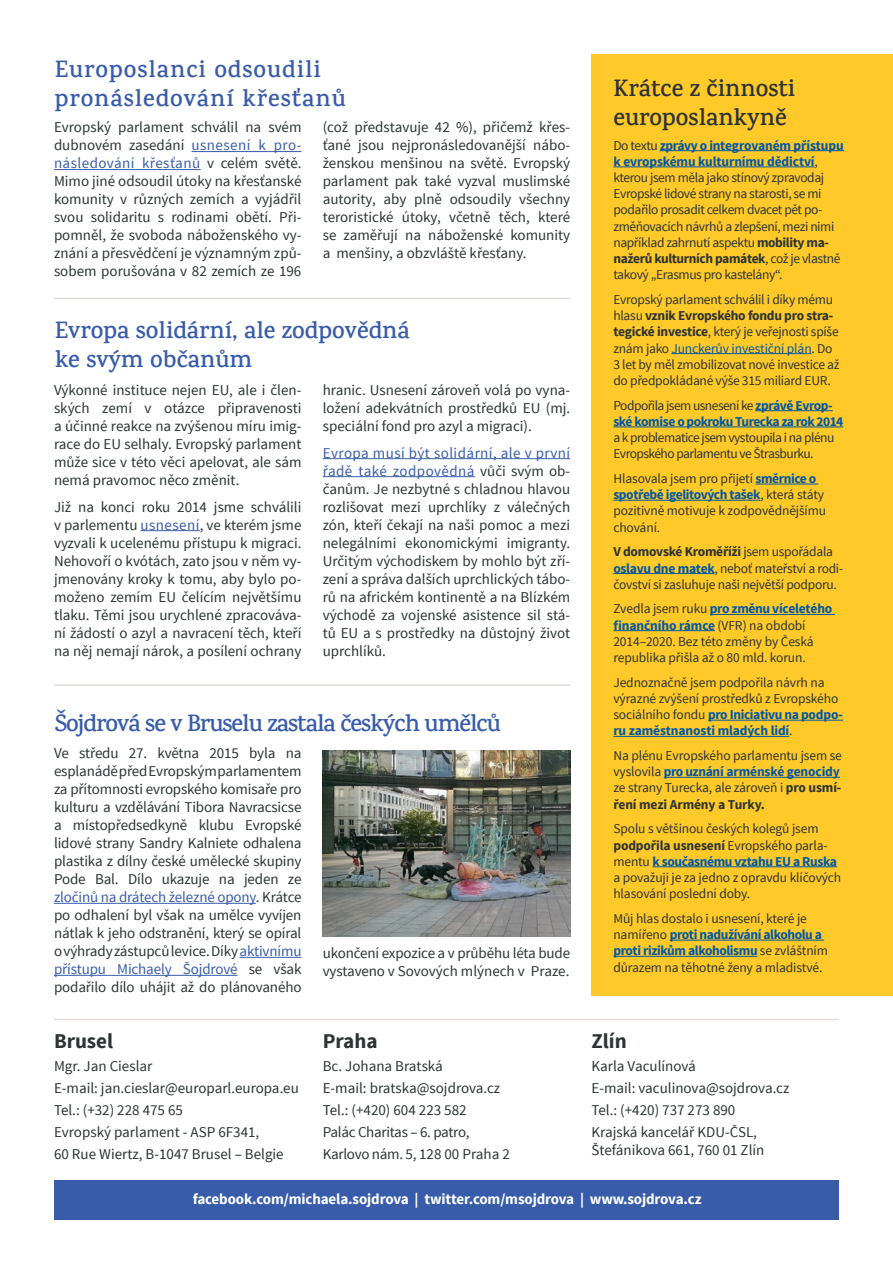
<style>
.page{position:relative;width:893px;height:1263px;background:#fff}
.page>*{position:absolute;margin:0;border:0;box-sizing:border-box;transform-origin:0 0}
.t1{font:600 24px/28.8px "Karma";letter-spacing:.04em;color:#385caa}
.t2{font:600 24px/28.8px "Karma";color:#385caa}
.t3{font:600 24px "Karma";letter-spacing:-.04em;color:#385caa}
.t4{font:600 24px/28.8px "Karma";color:#2d3333}
.t5{font:700 21px "Source Sans Pro";color:#2d3333}
.t6{font:15px/18px "Source Sans Pro";color:#2d3333;text-align:justify}
.t7{font:700 15px "Source Sans Pro";letter-spacing:-.01em;color:#fff}
.t8{font:13.5px/16.2px "Source Sans Pro";letter-spacing:-.02em;color:#2d3333}
.t9{font:13.5px/16.2px "Source Sans Pro";letter-spacing:-.04em;color:#2d3333}
.t10{font:700 13.5px/16.2px "Source Sans Pro";letter-spacing:-.04em;color:#0157a6}
.s1{color:#385caa}
.s2{font-weight:700;color:#0157a6}
.s3{font-weight:700}
.s4{color:#0157a6}
.s5{font-weight:400;color:#2d3333}
</style>
<div class="page">
<hr style="left:54px;top:298px;width:516px;height:1px;background:#e2ddda">
<hr style="left:54px;top:684px;width:516px;height:2px;background:#e2ddda">
<div style="left:54px;top:1180px;width:785px;height:39px;background:#385caa"></div>
<hr style="left:192px;top:151px;width:109px;height:1px;background:#385caa">
<hr style="left:54px;top:169px;width:147px;height:1px;background:#385caa">
<hr style="left:141px;top:530px;width:59px;height:1px;background:#385caa">
<hr style="left:54px;top:903px;width:202px;height:1px;background:#385caa">
<hr style="left:240px;top:957px;width:61px;height:1px;background:#385caa">
<hr style="left:54px;top:975px;width:183px;height:1px;background:#385caa">
<div style="left:591px;top:54px;width:302px;height:941px;background:#fec929"></div>
<hr style="left:660px;top:150px;width:184px;height:1px;background:#0157a6">
<hr style="left:613px;top:167px;width:201px;height:1px;background:#0157a6">
<hr style="left:671px;top:353px;width:141px;height:1px;background:#0157a6">
<hr style="left:755px;top:410px;width:78px;height:1px;background:#0157a6">
<hr style="left:613px;top:427px;width:230px;height:1px;background:#0157a6">
<hr style="left:755px;top:484px;width:63px;height:1px;background:#0157a6">
<hr style="left:613px;top:500px;width:147px;height:1px;background:#0157a6">
<hr style="left:613px;top:573px;width:102px;height:1px;background:#0157a6">
<hr style="left:710px;top:614px;width:125px;height:1px;background:#0157a6">
<hr style="left:613px;top:630px;width:102px;height:1px;background:#0157a6">
<hr style="left:708px;top:720px;width:135px;height:1px;background:#0157a6">
<hr style="left:613px;top:736px;width:176px;height:1px;background:#0157a6">
<hr style="left:664px;top:777px;width:176px;height:1px;background:#0157a6">
<hr style="left:652px;top:866px;width:185px;height:1px;background:#0157a6">
<hr style="left:670px;top:940px;width:154px;height:1px;background:#0157a6">
<hr style="left:613px;top:956px;width:144px;height:1px;background:#0157a6">
<hr style="left:54px;top:1019px;width:785px;height:1px;background:#e2ddda">
<hr style="left:323px;top:458px;width:247px;height:1px;background:#385caa">
<hr style="left:323px;top:476px;width:152px;height:1px;background:#385caa">
<img style="left:323px;top:751px;width:247px;height:185px">
<h1 class="t1" style="left:55px;top:54px;width:293px">Europoslanci odsoudili pronásledování křesťanů</h1>
<p class="t6" style="left:54px;top:119px;width:249px">Evropský parlament schválil na svém dubnovém zasedání <span class="s1">usnesení k pro&shy;následování křesťanů</span> v celém světě.<br>Mimo jiné odsoudil útoky na křesťanské komunity v různých zemích a vyjádřil svou solidaritu s rodinami obětí. Při&shy;pomněl, že svoboda náboženského vy&shy;znání a přesvědčení je významným způ&shy;sobem porušována v 82 zemích ze 196</p>
<p class="t6" style="left:323px;top:119px;width:249px">(což představuje 42 %), přičemž křes&shy;ťané jsou nejpronásledovanější nábo&shy;ženskou menšinou na světě. Evropský parlament pak také vyzval muslimské autority, aby plně odsoudily všechny teroristické útoky, včetně těch, které se zaměřují na náboženské komunity a menšiny, a obzvláště křesťany.</p>
<h1 class="t2" style="left:55px;top:315px;width:357px">Evropa solidární, ale zodpovědná ke svým občanům</h1>
<p class="t6" style="left:54px;top:381px;width:249px">Výkonné instituce nejen EU, ale i člen&shy;ských zemí v otázce připravenosti a účinné reakce na zvýšenou míru imig&shy;race do EU selhaly. Evropský parlament může sice v této věci apelovat, ale sám nemá pravomoc něco změnit.</p>
<p class="t6" style="left:54px;top:498px;width:249px">Již na konci roku 2014 jsme schválili v parlementu <span class="s1">usnesení</span>, ve kterém jsme vyzvali k ucelenému přístupu k migraci.<br>Nehovoří o kvótách, zato jsou v něm vy&shy;jmenovány kroky k tomu, aby bylo po&shy;moženo zemím EU čelícím největšímu tlaku. Těmi jsou urychlené zpracováva&shy;ní žádostí o azyl a navracení těch, kteří na něj nemají nárok, a posílení ochrany</p>
<p class="t6" style="left:323px;top:381px;width:249px">hranic. Usnesení zároveň volá po vyna&shy;ložení adekvátních prostředků EU (mj. speciální fond pro azyl a migraci).</p>
<p class="t6" style="left:323px;top:444px;width:249px"><span class="s1">Evropa musí být solidární, ale v první řadě také zodpovědná</span> vůči svým ob&shy;čanům. Je nezbytné s chladnou hlavou rozlišovat mezi uprchlíky z válečných zón, kteří čekají na naši pomoc a mezi nelegálními ekonomickými imigranty.<br>Určitým východiskem by mohlo být zří&shy;zení a správa dalších uprchlických tábo&shy;rů na africkém kontinentě a na Blízkém východě za vojenské asistence sil stá&shy;tů EU a s prostředky na důstojný život uprchlíků.</p>
<h1 class="t3" style="left:55px;top:709px;width:448px">Šojdrová se v Bruselu zastala českých umělců</h1>
<p class="t6" style="left:54px;top:744px;width:249px">Ve středu 27. května 2015 byla na esplanádě před Evropským parlamentem za přítomnosti evropského komisaře pro kulturu a vzdělávání Tibora Navracsicse a místopředsedkyně klubu Evropské lidové strany Sandry Kalniete odhalena plastika z dílny české umělecké skupiny Pode Bal. Dílo ukazuje na jeden ze <span class="s1">zločinů na drátech železné opony</span>. Krátce po odhalení byl však na umělce vyvíjen nátlak k jeho odstranění, který se opíral ovýhrady zástupců levice. Díky <span class="s1">aktivnímu přístupu Michaely Šojdrové</span> se však podařilo dílo uhájit až do plánovaného</p>
<h2 class="t5" style="left:54px;top:1028px;width:61px">Brusel</h2>
<p class="t6" style="left:54px;top:1055px;width:246px;line-height:22px;text-align:left">Mgr. Jan Cieslar<br>E-mail: jan.cieslar@europarl.europa.eu<br>Tel.: (+32) 228 475 65<br>Evropský parlament - ASP 6F341,<br>60 Rue Wiertz, B-1047 Brusel – Belgie</p>
<p class="t6" style="left:323px;top:944px;width:249px">ukončení expozice a v průběhu léta bude vystaveno v Sovových mlýnech v Praze.</p>
<h2 class="t5" style="left:323px;top:1028px;width:56px">Praha</h2>
<p class="t6" style="left:323px;top:1055px;width:189px;line-height:22px;text-align:left">Bc. Johana Bratská<br>E-mail: bratska@sojdrova.cz<br>Tel.: (+420) 604 223 582<br>Palác Charitas – 6. patro,<br>Karlovo nám. 5, 128 00 Praha 2</p>
<h1 class="t4" style="left:613px;top:73px;width:183px">Krátce z činnosti europoslankyně</h1>
<p class="t8" style="left:613px;top:137px;width:232px">Do textu <span class="s2">zprávy o integrovaném přístupu k evropskému kulturnímu dědictví</span>, kterou jsem měla jako stínový zpravodaj Evropské lidové strany na starosti, se mi podařilo prosadit celkem dvacet pět po&shy;změňovacích návrhů a zlepšení, mezi nimi například zahrnutí aspektu <span class="s3">mobility ma&shy;nažerů kulturních památek</span>, což je vlastně takový „Erasmus pro kastelány“.</p>
<p class="t8" style="left:613px;top:292px;width:228px">Evropský parlament schválil i díky mému hlasu <span class="s3">vznik Evropského fondu pro stra&shy;tegické investice</span>, který je veřejnosti spíše znám jako <span class="s4">Junckerův investiční plán</span>. Do 3 let by měl zmobilizovat nové investice až do předpokládané výše 315 miliard EUR.</p>
<p class="t10" style="left:613px;top:398px;width:232px"><span class="s5">Podpořila jsem usnesení ke</span> zprávě Evrop&shy;ské komise o pokroku Turecka za rok 2014</p>
<p class="t9" style="left:613px;top:430px;width:222px">a k problematice jsem vystoupila i na plénu<br>Evropského parlamentu ve Štrasburku.</p>
<p class="t8" style="left:613px;top:471px;width:214px">Hlasovala jsem pro přijetí <span class="s2">směrnice o spotřebě igelitových tašek</span>, která státy pozitivně motivuje k zodpovědnějšímu chování.</p>
<p class="t8" style="left:613px;top:544px;width:231px"><span class="s3">V domovské Kroměříži</span> jsem uspořádala <span class="s2">oslavu dne matek</span>, neboť mateřství a rodi&shy;čovství si zasluhuje naši největší podporu.</p>
<p class="t8" style="left:613px;top:601px;width:221px">Zvedla jsem ruku <span class="s2">pro změnu víceletého finančního rámce</span> (VFR) na období 2014–2020. Bez této změny by Česká republika přišla až o 80 mld. korun.</p>
<p class="t8" style="left:613px;top:674px;width:231px">Jednoznačně jsem podpořila návrh na výrazné zvýšení prostředků z Evropského sociálního fondu <span class="s2">pro Iniciativu na podpo&shy;ru zaměstnanosti mladých lidí</span>.</p>
<p class="t8" style="left:613px;top:748px;width:230px">Na plénu Evropského parlamentu jsem se vyslovila <span class="s2">pro uznání arménské genocidy </span>ze strany Turecka, ale zároveň i <span class="s3">pro usmí&shy;ření mezi Armény a Turky.</span></p>
<p class="t8" style="left:613px;top:821px;width:229px">Spolu s většinou českých kolegů jsem <span class="s3">podpořila usnesení</span> Evropského parla&shy;mentu <span class="s2">k současnému vztahu EU a Ruska </span>a považuji je za jedno z opravdu klíčových hlasování poslední doby.</p>
<p class="t8" style="left:613px;top:910px;width:216px">Můj hlas dostalo i usnesení, které je namířeno <span class="s2">proti nadužívání alkoholu a proti rizikům alkoholismu</span> se zvláštním důrazem na těhotné ženy a mladistvé.</p>
<h2 class="t5" style="left:591px;top:1028px;width:37px">Zlín</h2>
<p class="t6" style="left:591px;top:1055px;width:200px;line-height:22.2px;text-align:left">Karla Vaculínová<br>E-mail: vaculinova@sojdrova.cz<br>Tel.: (+420) 737 273 890<br>Krajská kancelář KDU-ČSL,</p>
<p class="t6" style="left:591px;top:1142px;width:174px">Štefánikova 661, 760 01 Zlín</p>
<p class="t7" style="left:193px;top:1189px;width:510px">facebook.com/michaela.sojdrova | twitter.com/msojdrova | www.sojdrova.cz</p>
</div>
